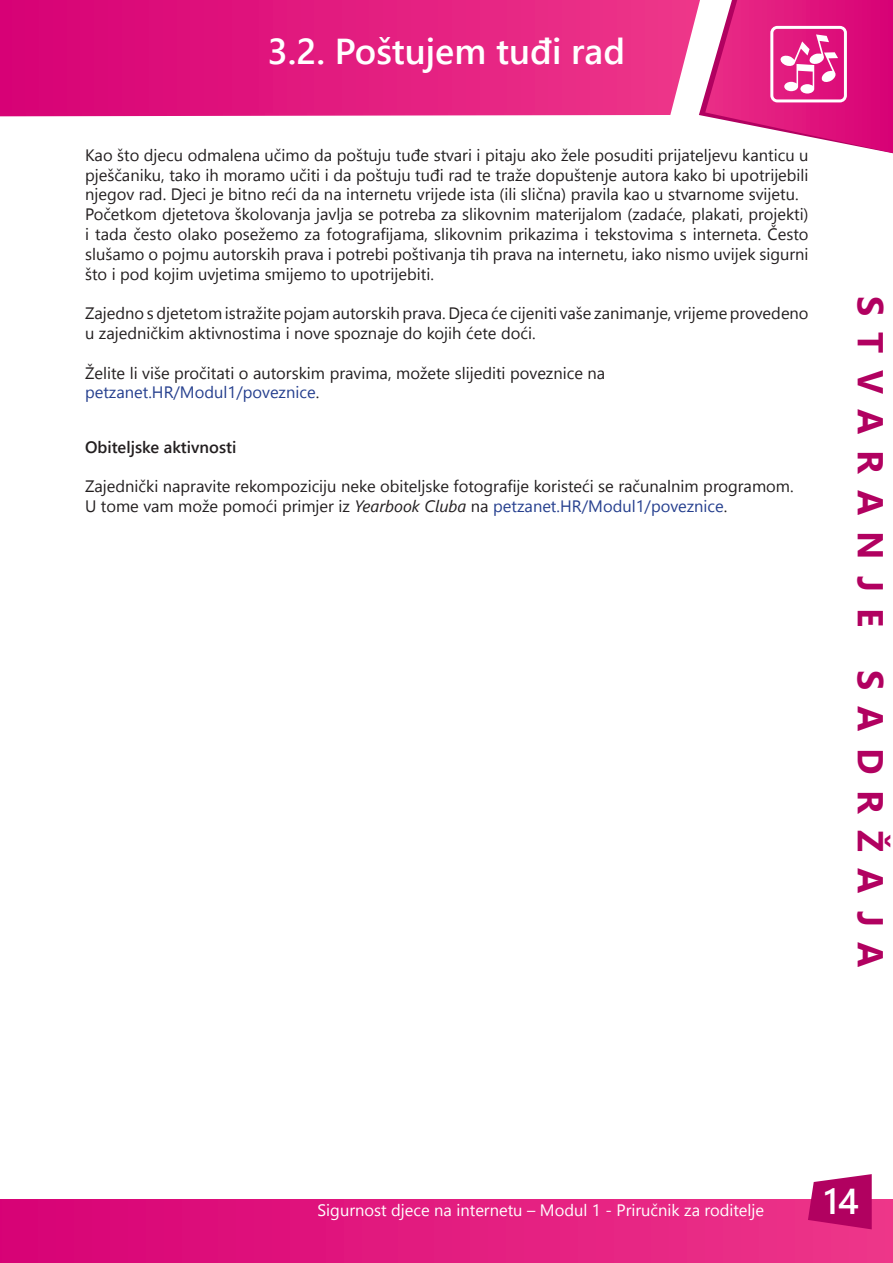
<style>
.page{position:relative;width:893px;height:1263px;background:#fff}
.page>*{position:absolute;margin:0;border:0;box-sizing:border-box;transform-origin:0 0}
.t1{font:600 36px "Segoe UI";color:#fff}
.t2{font:700 36px "Segoe UI";letter-spacing:.45em;color:#b10160}
.t3{font:16.5px/19.8px "Segoe UI";color:#231f20;text-align:justify}
.t4{font:16.5px "Segoe UI";color:#fff}
.t5{font:16.5px "Segoe UI";color:#253f8e}
.t6{font:600 16.5px "Segoe UI";color:#231f20}
.s1{color:#231f20}
.s2{font-style:italic}
.s3{color:#253f8e}
</style>
<div class="page">
<svg style="left:0;top:0;width:699px;height:117px;background:#e32283"></svg>
<div style="left:0;top:1199px;width:893px;height:64px;background:linear-gradient(to right,#d70176,#ed368a)"></div>
<svg style="left:808px;top:1174px;width:64px;height:55px;background:#be1f73"></svg>
<svg style="left:699px;top:0;width:194px;height:154px"></svg>
<p class="t1" style="left:268px;top:22px;width:359px">3.2. Poštujem tuđi rad</p>
<p class="t3" style="left:85px;top:145px;width:725px">Kao što djecu odmalena učimo da poštuju tuđe stvari i pitaju ako žele posuditi prijateljevu kanticu u pješčaniku, tako ih moramo učiti i da poštuju tuđi rad te traže dopuštenje autora kako bi upotrijebili njegov rad. Djeci je bitno reći da na internetu vrijede ista (ili slična) pravila kao u stvarnome svijetu.</p>
<p class="t3" style="left:85px;top:204px;width:725px">Početkom djetetova školovanja javlja se potreba za slikovnim materijalom (zadaće, plakati, projekti) i tada često olako posežemo za fotografijama, slikovnim prikazima i tekstovima s interneta. Često slušamo o pojmu autorskih prava i potrebi poštivanja tih prava na internetu, iako nismo uvijek sigurni što i pod kojim uvjetima smijemo to upotrijebiti.</p>
<p class="t3" style="left:85px;top:303px;width:725px">Zajedno s djetetom istražite pojam autorskih prava. Djeca će cijeniti vaše zanimanje, vrijeme provedeno u zajedničkim aktivnostima i nove spoznaje do kojih ćete doći.</p>
<p class="t3" style="left:85px;top:363px;width:522px">Želite li više pročitati o autorskim pravima, možete slijediti poveznice na</p>
<p class="t5" style="left:85px;top:379px;width:236px">petzanet.HR/Modul1/poveznice<span class="s1">.</span></p>
<p class="t6" style="left:85px;top:434px;width:153px">Obiteljske aktivnosti</p>
<p class="t3" style="left:85px;top:476px;width:710px">Zajednički napravite rekompoziciju neke obiteljske fotografije koristeći se računalnim programom.</p>
<p class="t3" style="left:85px;top:496px;width:644px">U tome vam može pomoći primjer iz <span class="s2">Yearbook Cluba</span> na <span class="s3">petzanet.HR/Modul1/poveznice</span>.</p>
<h1 class="t2" style="left:900px;top:295px;width:673px;rotate:90deg">STVARANJE SADRŽAJA</h1>
<p class="t4" style="left:318px;top:1197px;width:448px">Sigurnost djece na internetu – Modul 1 - Priručnik za roditelje</p>
<p class="t1" style="left:824px;top:1172px;width:37px">14</p>
</div>
